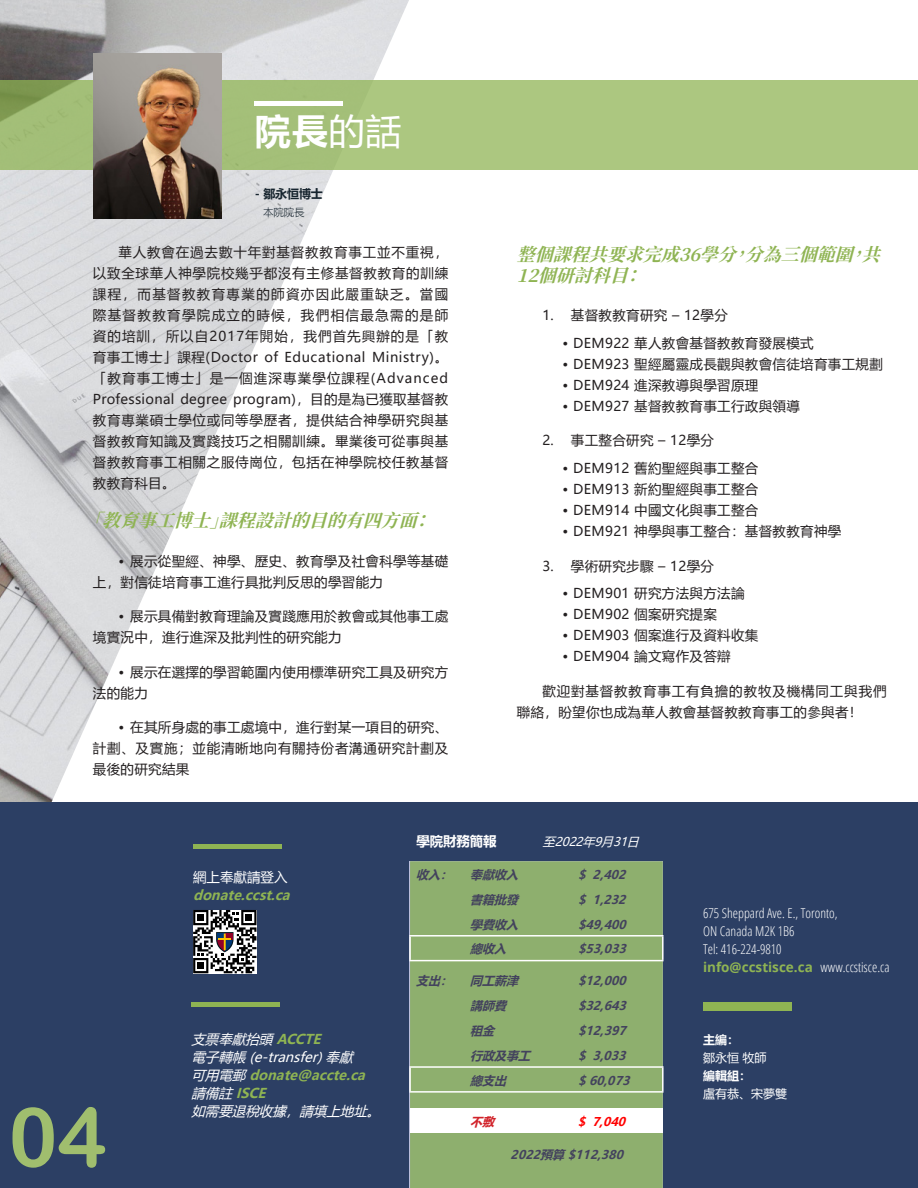
<style>
.page{position:relative;width:918px;height:1188px;background:#fff}
.page>*{position:absolute;margin:0;border:0;box-sizing:border-box;transform-origin:0 0}
.Heading_2{font:82.5px "Arial Rounded MT Bold";color:#a0be6e}
.Chapter_Title_-_Alig{font:700 36px "Microsoft Ya Hei";color:#fff}
.Heading_2-2{font:italic 700 18px/21px "Source Han Serif TC";color:#8fb453}
.Paragraph_Style_1{font:13.5px/21px "Microsoft Ya Hei";letter-spacing:.025em;color:#231f20}
.TOC_-_Title_and_Page{font:300 condensed 13.5px "Open Sans";color:#fff}
.Paragraph_Style_1-2{font:13.5px/21px "Microsoft Ya Hei";letter-spacing:.065em;color:#231f20}
.Pull_Quote{font:italic 13.5px "Microsoft Ya Hei";color:#fff}
.Pull_Quote-2{font:italic 700 13.5px "Microsoft Ya Hei";color:#8fb453}
.TOC_-_Title_and_Page-2{font:700 13.5px "Open Sans";color:#8fb453}
.Pull_Quote-3{font:13.5px "Microsoft Ya Hei";color:#fff}
.Title_-_Align_Left{font:700 13.5px "Microsoft Ya Hei";letter-spacing:-.01em;color:#fff}
.Heading_2-3{font:italic 700 12px "Microsoft Ya Hei";color:#43425d}
.Pull_Quote-4{font:12px "Microsoft Ya Hei";color:#fff}
.Title_-_Align_Left-2{font:italic 12px "Microsoft Ya Hei";color:#fff}
.Pull_Quote-5{font:700 12px "Microsoft Ya Hei";color:#fff}
.Heading_2-4{font:italic 700 12px "Microsoft Ya Hei";color:#f00}
.Title_-_Align_Left-3{font:700 12px "Microsoft Ya Hei";letter-spacing:-.01em;color:#16242e}
.Heading_2-5{font:italic 700 12px "Microsoft Ya Hei";color:#d1232a}
.Title_-_Align_Left-4{font:300 10.5px "Microsoft Ya Hei";color:#16242e}
.s1{font-weight:400}
.s2{font-weight:700;color:#8fb453}
.s3{font-weight:400;color:#fff}
.s4{font-weight:300;font-stretch:condensed;color:#fff}
</style>
<div class="page">
<img style="left:0;top:0;width:409px;height:803px">
<div style="left:0;top:803px;width:918px;height:385px;background:#2c3f64"></div>
<div style="left:0;top:80px;width:918px;height:90px;background:#acc780"></div>
<div style="left:410px;top:861px;width:253px;height:327px;background:#8eaf6e"></div>
<div style="left:410px;top:1108px;width:253px;height:25px;background:#fff"></div>
<hr style="left:409px;top:935px;width:255px;height:2px;background:#fff">
<hr style="left:409px;top:937px;width:2px;height:23px;background:#fff">
<hr style="left:662px;top:937px;width:2px;height:23px;background:#fff">
<hr style="left:409px;top:960px;width:255px;height:1px;background:#fff">
<hr style="left:409px;top:1066px;width:255px;height:2px;background:#fff">
<hr style="left:409px;top:1068px;width:2px;height:23px;background:#fff">
<hr style="left:662px;top:1068px;width:2px;height:23px;background:#fff">
<hr style="left:409px;top:1091px;width:255px;height:2px;background:#fff">
<div style="left:703px;top:1002px;width:88px;height:9px;background:#8fb453"></div>
<div style="left:193px;top:844px;width:88px;height:5px;background:#8fb453"></div>
<div style="left:191px;top:1002px;width:89px;height:5px;background:#8fb453"></div>
<svg style="left:193px;top:910px;width:63px;height:63px;background:#817f7e"></svg>
<hr style="left:255px;top:102px;width:88px;height:4px;background:#fff">
<img style="left:93px;top:54px;width:128px;height:164px">
<p class="Chapter_Title_-_Alig" style="left:255px;top:106px;width:148px">院長<span class="s1">的話</span></p>
<p class="Title_-_Align_Left-3" style="left:255px;top:185px;width:70px">- 鄒永恒博士</p>
<p class="Title_-_Align_Left-4" style="left:263px;top:205px;width:43px">本院院長</p>
<p class="Paragraph_Style_1" style="left:93px;top:241px;width:357px;text-align:justify;text-indent:26px">華人教會在過去數十年對基督教教育事工並不重視，以致全球華人神學院校幾乎都沒有主修基督教教育的訓練課程，而基督教教育專業的師資亦因此嚴重缺乏。當國際基督教教育學院成立的時候，我們相信最急需的是師資的培訓，所以自2017年開始，我們首先興辦的是「教育事工博士」課程(Doctor of Educational Ministry)。「教育事工博士」是一個進深專業學位課程(Advanced Professional degree program)，目的是為已獲取基督教教育專業碩士學位或同等學歷者，提供結合神學研究與基督教教育知識及實踐技巧之相關訓練。畢業後可從事與基督教教育事工相關之服侍崗位，包括在神學院校任教基督教教育科目。</p>
<p class="Heading_2-2" style="left:84px;top:510px;width:362px">「教育事工博士」課程設計的目的有四方面：</p>
<p class="Paragraph_Style_1" style="left:93px;top:550px;width:357px;text-indent:26px">• 展示從聖經、神學、歷史、教育學及社會科學等基礎上，對信徒培育事工進行具批判反思的學習能力</p>
<p class="Paragraph_Style_1" style="left:93px;top:605px;width:357px;text-indent:26px">• 展示具備對教育理論及實踐應用於教會或其他事工處境實況中，進行進深及批判性的研究能力</p>
<p class="Paragraph_Style_1" style="left:93px;top:661px;width:357px;text-indent:26px">• 展示在選擇的學習範圍內使用標準研究工具及研究方法的能力</p>
<p class="Paragraph_Style_1" style="left:93px;top:716px;width:357px;text-align:justify;text-indent:26px">• 在其所身處的事工處境中，進行對某一項目的研究、計劃、及實施；並能清晰地向有關持份者溝通研究計劃及最後的研究結果</p>
<p class="Heading_2-2" style="left:517px;top:244px;width:378px">整個課程共要求完成36學分，分為三個範圍，共<br>12個研討科目：</p>
<p class="Paragraph_Style_1" style="left:542px;top:304px;width:187px">1. 基督教教育研究 – 12學分</p>
<p class="Paragraph_Style_1" style="left:563px;top:332px;width:253px">• DEM922 華人教會基督教教育發展模式</p>
<p class="Paragraph_Style_1" style="left:563px;top:353px;width:322px">• DEM923 聖經屬靈成長觀與教會信徒培育事工規劃</p>
<p class="Paragraph_Style_1" style="left:563px;top:374px;width:197px">• DEM924 進深教導與學習原理</p>
<p class="Paragraph_Style_1" style="left:563px;top:395px;width:239px">• DEM927 基督教教育事工行政與領導</p>
<p class="Paragraph_Style_1" style="left:542px;top:430px;width:173px">2. 事工整合研究 – 12學分</p>
<p class="Paragraph_Style_1" style="left:563px;top:457px;width:197px">• DEM912 舊約聖經與事工整合</p>
<p class="Paragraph_Style_1" style="left:563px;top:478px;width:197px">• DEM913 新約聖經與事工整合</p>
<p class="Paragraph_Style_1" style="left:563px;top:499px;width:197px">• DEM914 中國文化與事工整合</p>
<p class="Paragraph_Style_1" style="left:563px;top:520px;width:280px">• DEM921 神學與事工整合：基督教教育神學</p>
<p class="Paragraph_Style_1" style="left:542px;top:555px;width:173px">3. 學術研究步驟 – 12學分</p>
<p class="Paragraph_Style_1" style="left:563px;top:583px;width:183px">• DEM901 研究方法與方法論</p>
<p class="Paragraph_Style_1" style="left:563px;top:604px;width:156px">• DEM902 個案研究提案</p>
<p class="Paragraph_Style_1" style="left:563px;top:625px;width:197px">• DEM903 個案進行及資料收集</p>
<p class="Paragraph_Style_1" style="left:563px;top:646px;width:170px">• DEM904 論文寫作及答辯</p>
<p class="Paragraph_Style_1-2" style="left:517px;top:680px;width:371px;text-indent:26px">歡迎對基督教教育事工有負擔的教牧及機構同工與我們聯絡，盼望你也成為華人教會基督教教育事工的參與者！</p>
<p class="Heading_2" style="left:9px;top:1089px;width:100px">04</p>
<p class="Pull_Quote-3" style="left:193px;top:868px;width:96px">網上奉獻請登入</p>
<p class="Pull_Quote-2" style="left:193px;top:886px;width:103px">donate.ccst.ca</p>
<p class="Pull_Quote" style="left:191px;top:1030px;width:135px">支票奉獻抬頭 <span class="s2">ACCTE</span></p>
<p class="Pull_Quote" style="left:191px;top:1048px;width:167px">電子轉帳 (e-transfer)奉獻</p>
<p class="Pull_Quote-2" style="left:191px;top:1066px;width:180px"><span class="s3">可用電郵</span> donate@accte.ca</p>
<p class="Pull_Quote-2" style="left:191px;top:1084px;width:80px"><span class="s3">請備註</span> ISCE</p>
<p class="Pull_Quote" style="left:191px;top:1102px;width:195px">如需要退稅收據，請填上地址。</p>
<p class="Title_-_Align_Left" style="left:416px;top:832px;width:82px">學院財務簡報</p>
<p class="Title_-_Align_Left-2" style="left:543px;top:834px;width:102px">至2022年9月31日</p>
<p class="Heading_2-3" style="left:416px;top:866px;width:108px">收入： 奉獻收入</p>
<p class="Heading_2-3" style="left:578px;top:866px;width:53px">$ 2,402</p>
<p class="Heading_2-3" style="left:470px;top:891px;width:54px">書籍批發</p>
<p class="Heading_2-3" style="left:578px;top:891px;width:53px">$ 1,232</p>
<p class="Heading_2-3" style="left:470px;top:916px;width:54px">學費收入</p>
<p class="Heading_2-3" style="left:578px;top:916px;width:54px">$49,400</p>
<p class="Heading_2-3" style="left:470px;top:941px;width:42px">總收入</p>
<p class="Heading_2-3" style="left:578px;top:941px;width:54px">$53,033</p>
<p class="Heading_2-3" style="left:416px;top:973px;width:108px">支出： 同工薪津</p>
<p class="Heading_2-3" style="left:578px;top:973px;width:54px">$12,000</p>
<p class="Heading_2-3" style="left:470px;top:997px;width:42px">講師費</p>
<p class="Heading_2-3" style="left:578px;top:997px;width:54px">$32,643</p>
<p class="Heading_2-3" style="left:470px;top:1022px;width:30px">租金</p>
<p class="Heading_2-3" style="left:578px;top:1022px;width:54px">$12,397</p>
<p class="Heading_2-3" style="left:470px;top:1047px;width:66px">行政及事工</p>
<p class="Heading_2-3" style="left:578px;top:1047px;width:53px">$ 3,033</p>
<p class="Heading_2-3" style="left:470px;top:1072px;width:42px">總支出</p>
<p class="Heading_2-3" style="left:578px;top:1072px;width:57px">$60,073</p>
<p class="Heading_2-5" style="left:470px;top:1113px;width:30px">不敷</p>
<p class="Heading_2-4" style="left:578px;top:1113px;width:53px">$ 7,040</p>
<p class="Heading_2-3" style="left:511px;top:1146px;width:118px">2022預算 $112,380</p>
<p class="TOC_-_Title_and_Page" style="left:703px;top:904px;width:136px">675 Sheppard Ave. E., Toronto,</p>
<p class="TOC_-_Title_and_Page" style="left:703px;top:922px;width:93px">ON Canada M2K 1B6</p>
<p class="TOC_-_Title_and_Page" style="left:703px;top:940px;width:80px">Tel: 416-224-9810</p>
<p class="TOC_-_Title_and_Page-2" style="left:703px;top:958px;width:188px">info@ccstisce.ca <span class="s4">www.ccstisce.ca</span></p>
<p class="Pull_Quote-5" style="left:703px;top:1031px;width:37px">主編：</p>
<p class="Pull_Quote-4" style="left:703px;top:1050px;width:65px">鄒永恒 牧師</p>
<p class="Pull_Quote-5" style="left:703px;top:1067px;width:49px">編輯組：</p>
<p class="Pull_Quote-4" style="left:703px;top:1086px;width:85px">盧有恭、宋夢雙</p>
</div>
